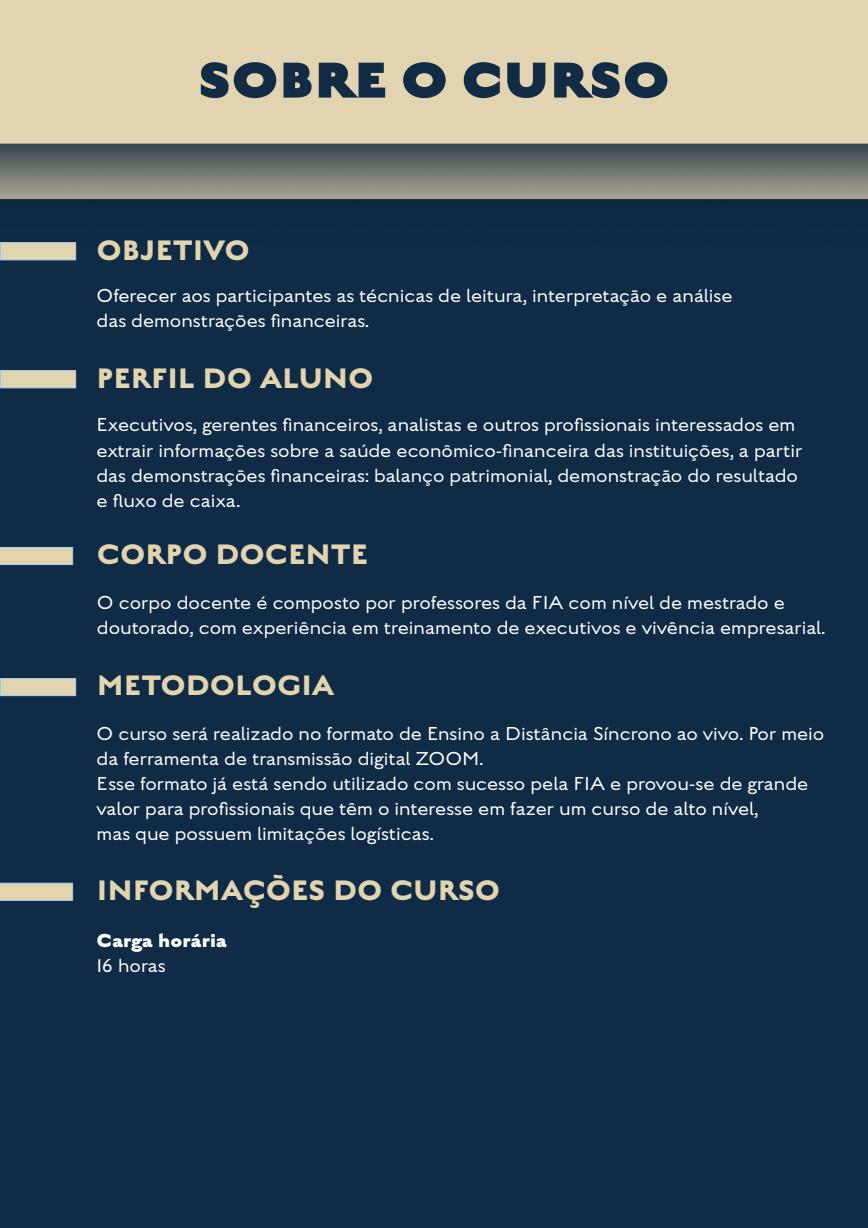
<style>
.page{position:relative;width:868px;height:1228px;background:#fff}
.page>*{position:absolute;margin:0;border:0;box-sizing:border-box;transform-origin:0 0}
.t1{font:900 56.35px "English Grotesque";color:#122c45}
.t2{font:700 31.5px "English Grotesque";color:#e3d4b0}
.t3{font:100 21px/25.2px "English Grotesque";color:#fff}
.t4{font:800 21px "English Grotesque";color:#fff}
</style>
<div class="page">
<img style="left:0;top:0;width:868px;height:1228px">
<div style="left:0;top:243px;width:76px;height:17px;background:#e3d4b0"></div>
<div style="left:0;top:243px;width:76px;height:17px;border:1px solid #97c9ee"></div>
<div style="left:0;top:371px;width:76px;height:17px;background:#e3d4b0"></div>
<div style="left:0;top:370px;width:76px;height:18px;border:1px solid #97c9ee"></div>
<svg style="left:0;top:883px;width:73px;height:17px"></svg>
<div style="left:0;top:678px;width:76px;height:18px;background:#e3d4b0"></div>
<div style="left:0;top:678px;width:76px;height:18px;border:1px solid #97c9ee"></div>
<svg style="left:0;top:547px;width:73px;height:18px"></svg>
<h1 class="t1" style="left:198px;top:45px;width:473px">SOBRE O CURSO</h1>
<h2 class="t2" style="left:97px;top:230px;width:155px">OBJETIVO</h2>
<p class="t3" style="left:97px;top:283px;width:637px">Oferecer aos participantes as técnicas de leitura, interpretação e análise das demonstrações financeiras.</p>
<h2 class="t2" style="left:97px;top:358px;width:279px">PERFIL DO ALUNO</h2>
<p class="t3" style="left:96px;top:413px;width:707px">Executivos, gerentes financeiros, analistas e outros profissionais interessados em extrair informações sobre a saúde econômico-financeira das instituições, a partir das demonstrações financeiras: balanço patrimonial, demonstração do resultado e fluxo de caixa.</p>
<h2 class="t2" style="left:97px;top:535px;width:273px">CORPO DOCENTE</h2>
<p class="t3" style="left:97px;top:590px;width:730px">O corpo docente é composto por professores da FIA com nível de mestrado e doutorado, com experiência em treinamento de executivos e vivência empresarial.</p>
<h2 class="t2" style="left:97px;top:666px;width:239px">METODOLOGIA</h2>
<p class="t3" style="left:97px;top:721px;width:729px">O curso será realizado no formato de Ensino a Distância Síncrono ao vivo. Por meio da ferramenta de transmissão digital ZOOM.<br>Esse formato já está sendo utilizado com sucesso pela FIA e provou-se de grande valor para profissionais que têm o interesse em fazer um curso de alto nível,<br>mas que possuem limitações logísticas.</p>
<h2 class="t2" style="left:97px;top:871px;width:405px">INFORMAÇÕES DO CURSO</h2>
<p class="t4" style="left:96px;top:927px;width:132px">Carga horária</p>
<p class="t3" style="left:96px;top:953px;width:71px">16 horas</p>
</div>
